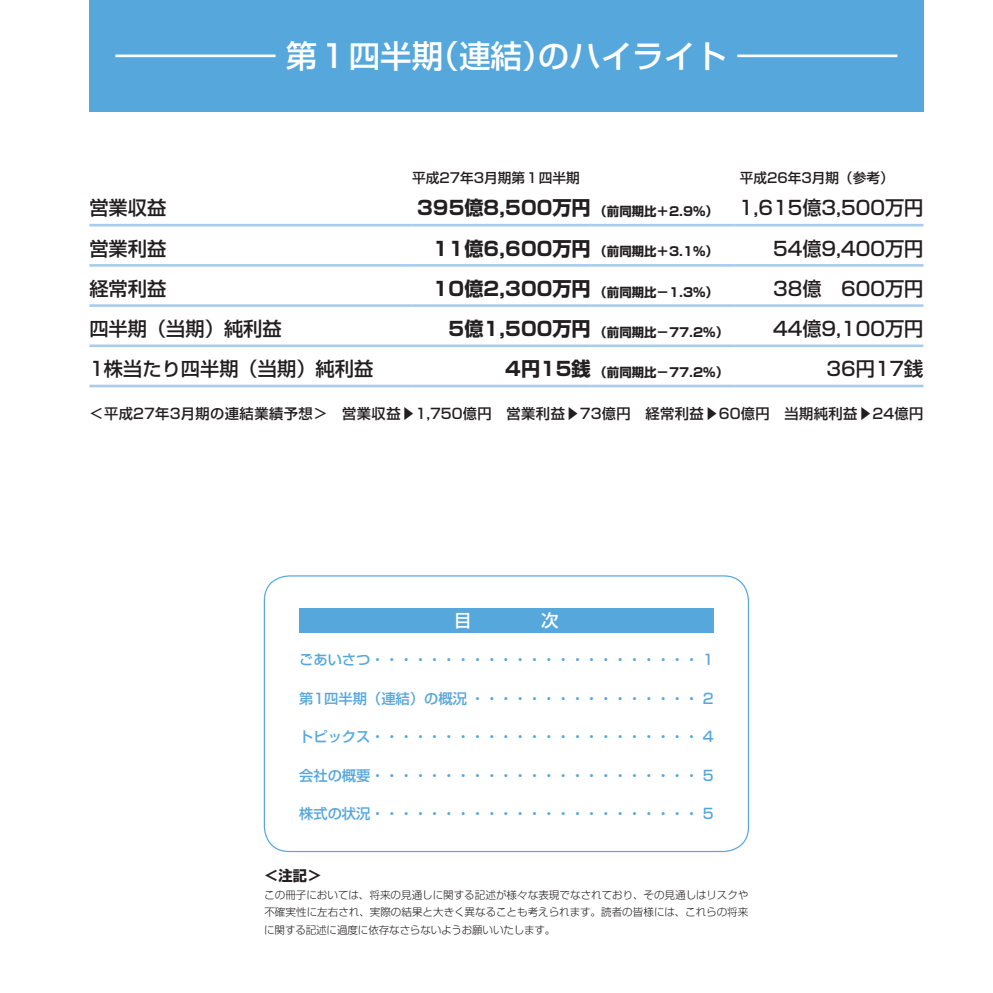
<style>
.page{position:relative;width:993px;height:993px;background:#fff}
.page>*{position:absolute;margin:0;border:0;box-sizing:border-box;transform-origin:0 0}
.t1{font:500 31.5px "Shin Go Pr 5";color:#fff}
.t2{font:500 19.25px "Shin Go Pr 5";color:#231f20}
.t3{font:500 14.17px "Shin Go Pr 5";color:#56a7dc}
.t4{font:500 14.17px "Shin Go Pr 5";letter-spacing:.03em;color:#231f20}
.t5{font:700 14.17px "Shin Go Pr 5";color:#231f20}
.t6{font:500 13.65px "Shin Go Pr 5";color:#231f20}
.t7{font:700 12.42px "Shin Go Pr 5";color:#231f20}
.t8{font:300 10.5px/17.3px "Shin Go Pr 5";letter-spacing:-.01em;color:#231f20;text-align:justify}
.s1{font-weight:700}
.s2{font-weight:700;font-size:12.42px}
.s3{font-size:19.25px}
</style>
<div class="page">
<div style="left:89px;top:0;width:834px;height:112px;background:#56a7dc"></div>
<hr style="left:115px;top:54px;width:160px;height:3px;background:#fff">
<hr style="left:737px;top:54px;width:160px;height:3px;background:#fff">
<hr style="left:89px;top:224px;width:323px;height:2px;background:#aacceb">
<hr style="left:412px;top:224px;width:178px;height:2px;background:#aacceb">
<hr style="left:590px;top:224px;width:144px;height:2px;background:#aacceb">
<hr style="left:734px;top:224px;width:189px;height:2px;background:#aacceb">
<hr style="left:89px;top:264px;width:323px;height:2px;background:#aacceb">
<hr style="left:412px;top:264px;width:178px;height:2px;background:#aacceb">
<hr style="left:590px;top:264px;width:144px;height:2px;background:#aacceb">
<hr style="left:734px;top:264px;width:189px;height:2px;background:#aacceb">
<hr style="left:89px;top:304px;width:323px;height:3px;background:#aacceb">
<hr style="left:412px;top:304px;width:178px;height:3px;background:#aacceb">
<hr style="left:590px;top:304px;width:144px;height:3px;background:#aacceb">
<hr style="left:734px;top:304px;width:189px;height:3px;background:#aacceb">
<hr style="left:89px;top:344px;width:323px;height:3px;background:#aacceb">
<hr style="left:412px;top:344px;width:178px;height:3px;background:#aacceb">
<hr style="left:590px;top:344px;width:144px;height:3px;background:#aacceb">
<hr style="left:734px;top:344px;width:189px;height:3px;background:#aacceb">
<hr style="left:89px;top:384px;width:323px;height:3px;background:#aacceb">
<hr style="left:412px;top:384px;width:178px;height:3px;background:#aacceb">
<hr style="left:590px;top:384px;width:144px;height:3px;background:#aacceb">
<hr style="left:734px;top:384px;width:189px;height:3px;background:#aacceb">
<div style="left:264px;top:575px;width:484px;height:276px;border:1px solid #56a7dc;border-radius:25px"></div>
<div style="left:299px;top:608px;width:414px;height:24px;background:#56a7dc"></div>
<h1 class="t1" style="left:285px;top:30px;width:443px">第１四半期（連結）のハイライト</h1>
<p class="t6" style="left:412px;top:167px;width:169px">平成27年3月期第１四半期</p>
<p class="t6" style="left:739px;top:167px;width:155px">平成26年3月期（参考）</p>
<h2 class="t2" style="left:89px;top:192px;width:78px">営業収益</h2>
<h2 class="t2" style="left:417px;top:192px;width:507px"><span class="s1">395億8,500万円</span><span class="s2">（前同期比 ＋2.9%）</span> 1,615億3,500万円</h2>
<h2 class="t2" style="left:89px;top:232px;width:78px">営業利益</h2>
<p class="t7" style="left:433px;top:242px;width:286px"><span class="s3">11億6,600万円</span>（前同期比 ＋3.1%）</p>
<h2 class="t2" style="left:772px;top:232px;width:152px">54億9,400万円</h2>
<h2 class="t2" style="left:89px;top:272px;width:78px">経常利益</h2>
<p class="t7" style="left:433px;top:282px;width:286px"><span class="s3">10億2,300万円</span>（前同期比 −1.3%）</p>
<h2 class="t2" style="left:772px;top:272px;width:152px">38億　600万円</h2>
<h2 class="t2" style="left:89px;top:313px;width:194px">四半期（当期）純利益</h2>
<p class="t7" style="left:448px;top:322px;width:281px"><span class="s3">5億1,500万円</span>（前同期比 −77.2%）</p>
<h2 class="t2" style="left:772px;top:313px;width:152px">44億9,100万円</h2>
<h2 class="t2" style="left:89px;top:353px;width:285px">1株当たり四半期（当期）純利益</h2>
<p class="t7" style="left:505px;top:362px;width:224px"><span class="s3">4円15銭</span>（前同期比 −77.2%）</p>
<h2 class="t2" style="left:826px;top:353px;width:98px">36円17銭</h2>
<p class="t4" style="left:89px;top:401px;width:835px">＜平成27年3月期の連結業績予想＞　営業収益▶1,750億円　営業利益▶73億円　経常利益▶60億円　当期純利益▶24億円</p>
<p class="t3" style="left:299px;top:648px;width:416px">ごあいさつ・・・・・・・・・・・・・・・・・・・・・・・ 1</p>
<p class="t3" style="left:299px;top:686px;width:416px">第1四半期（連結）の概況・・・・・・・・・・・・・・・・ 2</p>
<p class="t3" style="left:299px;top:725px;width:416px">トピックス・・・・・・・・・・・・・・・・・・・・・・・ 4</p>
<p class="t3" style="left:299px;top:763px;width:416px">会社の概要・・・・・・・・・・・・・・・・・・・・・・・ 5</p>
<p class="t3" style="left:299px;top:802px;width:416px">株式の状況・・・・・・・・・・・・・・・・・・・・・・・ 5</p>
<p class="t5" style="left:264px;top:864px;width:59px">＜注記＞</p>
<p class="t8" style="left:264px;top:884px;width:485px">この冊子においては、将来の見通しに関する記述が様々な表現でなされており、その見通しはリスクや不確実性に左右され、実際の結果と大きく異なることも考えられます。読者の皆様には、これらの将来に関する記述に過度に依存なさらないようお願いいたします。</p>
</div>
